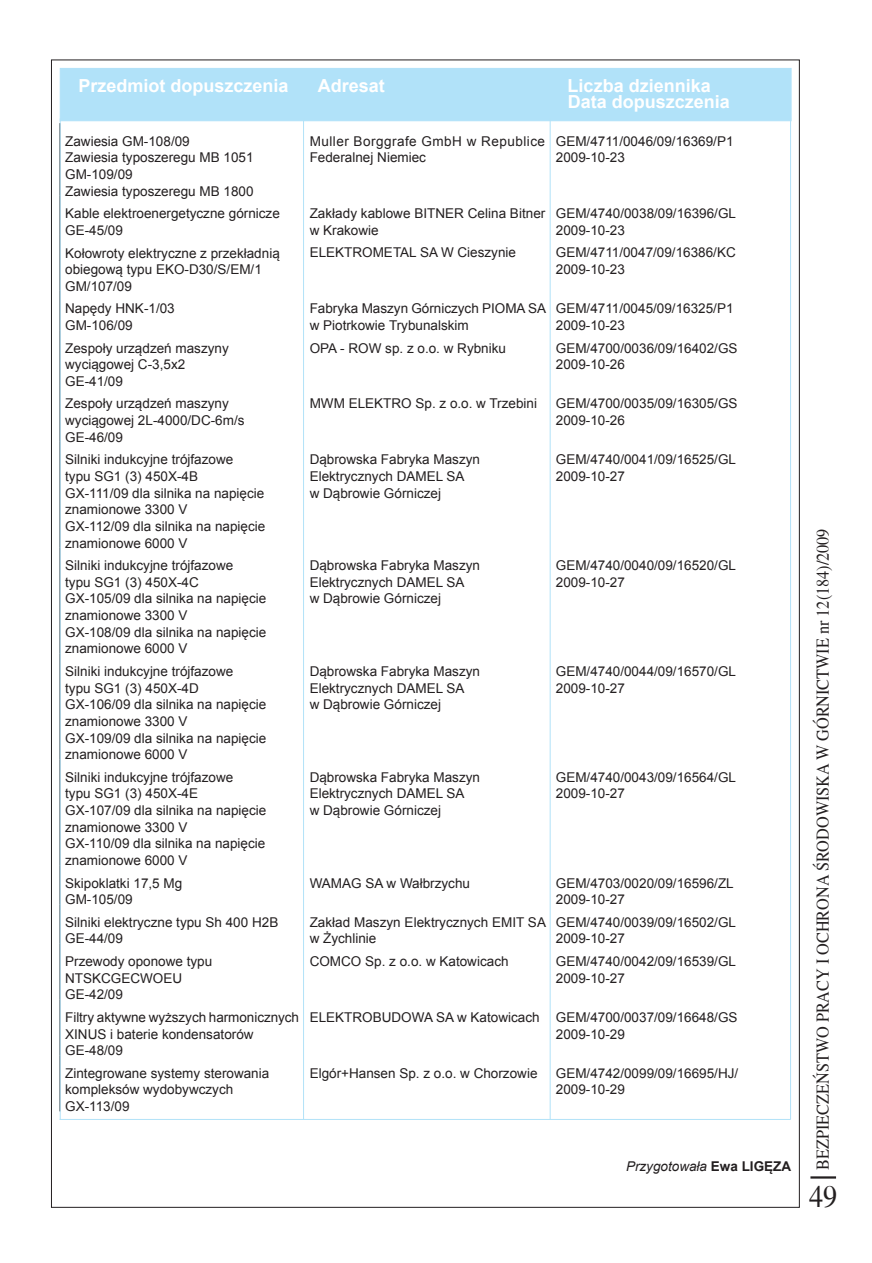
<style>
.page{position:relative;width:872px;height:1263px;background:#fff}
.page>*{position:absolute;margin:0;border:0;box-sizing:border-box;transform-origin:0 0}
.t1{font:31.5px "Toronto";color:#231f20;scale:.9 1}
.t2{font:18px "Toronto";color:#231f20;scale:.9 1}
.t3{font:700 18px/16.6px "Arial";color:#fff}
.t4{font:13.5px/16.6px "Arial";color:#231f20}
.t5{font:13.5px/16.6px "Arial";letter-spacing:.035em;color:#231f20}
.t6{font:italic 13.5px "Arial";color:#231f20}
.s1{font-weight:700;font-style:normal}
</style>
<div class="page">
<hr style="left:810px;top:1176px;width:26px;height:2px;background:#231f20">
<div style="left:60px;top:68px;width:731px;height:53px;background:#b1e2f9"></div>
<hr style="left:790px;top:118px;width:1px;height:1001px;background:#b2e2f8">
<hr style="left:60px;top:118px;width:1px;height:1001px;background:#b2e2f8">
<hr style="left:303px;top:118px;width:1px;height:1001px;background:#b2e2f8">
<hr style="left:550px;top:118px;width:1px;height:1001px;background:#b2e2f8">
<hr style="left:60px;top:1119px;width:730px;height:1px;background:#b2e2f8">
<h2 class="t3" style="left:78px;top:78px;width:212px">Przedmiot dopuszczenia</h2>
<h2 class="t3" style="left:318px;top:78px;width:69px">Adresat</h2>
<h2 class="t3" style="left:567px;top:78px;width:164px">Liczba dziennika<br>Data dopuszczenia</h2>
<p class="t4" style="left:65px;top:133px;width:190px">Zawiesia GM-108/09<br>Zawiesia typoszeregu MB 1051<br>GM-109/09<br>Zawiesia typoszeregu MB 1800</p>
<p class="t5" style="left:310px;top:133px;width:237px">Muller Borggrafe GmbH w Republice<br>Federalnej Niemiec</p>
<p class="t4" style="left:556px;top:133px;width:179px">GEM/4711/0046/09/16369/P1<br>2009-10-23</p>
<p class="t4" style="left:65px;top:205px;width:216px">Kable elektroenergetyczne górnicze<br>GE-45/09</p>
<p class="t4" style="left:310px;top:205px;width:237px">Zakłady kablowe BITNER Celina Bitner w Krakowie</p>
<p class="t4" style="left:556px;top:205px;width:182px">GEM/4740/0038/09/16396/GL<br>2009-10-23</p>
<p class="t4" style="left:65px;top:245px;width:216px">Kołowroty elektryczne z przekładnią obiegową typu EKO-D30/S/EM/1<br>GM/107/09</p>
<p class="t4" style="left:310px;top:245px;width:208px">ELEKTROMETAL SA W Cieszynie</p>
<p class="t4" style="left:556px;top:245px;width:181px">GEM/4711/0047/09/16386/KC<br>2009-10-23</p>
<p class="t4" style="left:65px;top:300px;width:111px">Napędy HNK-1/03<br>GM-106/09</p>
<p class="t4" style="left:310px;top:300px;width:238px">Fabryka Maszyn Górniczych PIOMA SA w Piotrkowie Trybunalskim</p>
<p class="t4" style="left:556px;top:300px;width:179px">GEM/4711/0045/09/16325/P1<br>2009-10-23</p>
<p class="t4" style="left:65px;top:340px;width:165px">Zespoły urządzeń maszyny wyciągowej C-3,5x2<br>GE-41/09</p>
<p class="t4" style="left:310px;top:340px;width:198px">OPA - ROW sp. z o.o. w Rybniku</p>
<p class="t4" style="left:556px;top:340px;width:183px">GEM/4700/0036/09/16402/GS<br>2009-10-26</p>
<p class="t4" style="left:65px;top:396px;width:181px">Zespoły urządzeń maszyny wyciągowej 2L-4000/DC-6m/s<br>GE-46/09</p>
<p class="t4" style="left:310px;top:396px;width:229px">MWM ELEKTRO Sp. z o.o. w Trzebini</p>
<p class="t4" style="left:556px;top:396px;width:183px">GEM/4700/0035/09/16305/GS<br>2009-10-26</p>
<p class="t4" style="left:65px;top:451px;width:202px">Silniki indukcyjne trójfazowe<br>typu SG1 (3) 450X-4B<br>GX-111/09 dla silnika na napięcie znamionowe 3300 V<br>GX-112/09 dla silnika na napięcie znamionowe 6000 V</p>
<p class="t4" style="left:310px;top:451px;width:172px">Dąbrowska Fabryka Maszyn<br>Elektrycznych DAMEL SA<br>w Dąbrowie Górniczej</p>
<p class="t4" style="left:556px;top:451px;width:182px">GEM/4740/0041/09/16525/GL<br>2009-10-27</p>
<p class="t4" style="left:65px;top:557px;width:203px">Silniki indukcyjne trójfazowe<br>typu SG1 (3) 450X-4C<br>GX-105/09 dla silnika na napięcie znamionowe 3300 V<br>GX-108/09 dla silnika na napięcie znamionowe 6000 V</p>
<p class="t4" style="left:310px;top:557px;width:172px">Dąbrowska Fabryka Maszyn<br>Elektrycznych DAMEL SA<br>w Dąbrowie Górniczej</p>
<p class="t4" style="left:556px;top:557px;width:182px">GEM/4740/0040/09/16520/GL<br>2009-10-27</p>
<p class="t4" style="left:65px;top:663px;width:203px">Silniki indukcyjne trójfazowe<br>typu SG1 (3) 450X-4D<br>GX-106/09 dla silnika na napięcie znamionowe 3300 V<br>GX-109/09 dla silnika na napięcie znamionowe 6000 V</p>
<p class="t4" style="left:310px;top:663px;width:172px">Dąbrowska Fabryka Maszyn<br>Elektrycznych DAMEL SA<br>w Dąbrowie Górniczej</p>
<p class="t4" style="left:556px;top:663px;width:182px">GEM/4740/0044/09/16570/GL<br>2009-10-27</p>
<p class="t4" style="left:65px;top:769px;width:203px">Silniki indukcyjne trójfazowe<br>typu SG1 (3) 450X-4E<br>GX-107/09 dla silnika na napięcie znamionowe 3300 V<br>GX-110/09 dla silnika na napięcie znamionowe 6000 V</p>
<p class="t4" style="left:310px;top:769px;width:172px">Dąbrowska Fabryka Maszyn<br>Elektrycznych DAMEL SA<br>w Dąbrowie Górniczej</p>
<p class="t4" style="left:556px;top:769px;width:182px">GEM/4740/0043/09/16564/GL<br>2009-10-27</p>
<p class="t4" style="left:65px;top:875px;width:119px">Skipoklatki 17,5 Mg<br>GM-105/09</p>
<p class="t4" style="left:310px;top:875px;width:162px">WAMAG SA w Wałbrzychu</p>
<p class="t4" style="left:556px;top:875px;width:179px">GEM/4703/0020/09/16596/ZL<br>2009-10-27</p>
<p class="t4" style="left:65px;top:914px;width:215px">Silniki elektryczne typu Sh 400 H2B<br>GE-44/09</p>
<p class="t4" style="left:310px;top:914px;width:238px">Zakład Maszyn Elektrycznych EMIT SA w Żychlinie</p>
<p class="t4" style="left:556px;top:914px;width:182px">GEM/4740/0039/09/16502/GL<br>2009-10-27</p>
<p class="t4" style="left:65px;top:953px;width:149px">Przewody oponowe typu<br>NTSKCGECWOEU<br>GE-42/09</p>
<p class="t4" style="left:310px;top:953px;width:200px">COMCO Sp. z o.o. w Katowicach</p>
<p class="t4" style="left:556px;top:953px;width:182px">GEM/4740/0042/09/16539/GL<br>2009-10-27</p>
<p class="t4" style="left:65px;top:1009px;width:235px">Filtry aktywne wyższych harmonicznych<br>XINUS i baterie kondensatorów<br>GE-48/09</p>
<p class="t4" style="left:556px;top:1009px;width:183px;text-indent:-246px">ELEKTROBUDOWA SA w Katowicach GEM/4700/0037/09/16648/GS<br>2009-10-29</p>
<p class="t4" style="left:65px;top:1065px;width:206px">Zintegrowane systemy sterowania kompleksów wydobywczych<br>GX-113/09</p>
<p class="t4" style="left:310px;top:1065px;width:229px">Elgór+Hansen Sp. z o.o. w Chorzowie</p>
<p class="t4" style="left:556px;top:1065px;width:184px">GEM/4742/0099/09/16695/HJ/<br>2009-10-29</p>
<p class="t6" style="left:626px;top:1158px;width:167px">Przygotowała <span class="s1">Ewa LIGĘZA</span></p>
<h2 class="t2" style="left:812px;top:1169px;width:714px;rotate:-90deg">BEZPIECZEŃSTWO PRACY I OCHRONA ŚRODOWISKA W GÓRNICTWIE nr 12(184)/2009</h2>
<h1 class="t1" style="left:809px;top:1178px;width:33px">49</h1>
</div>
